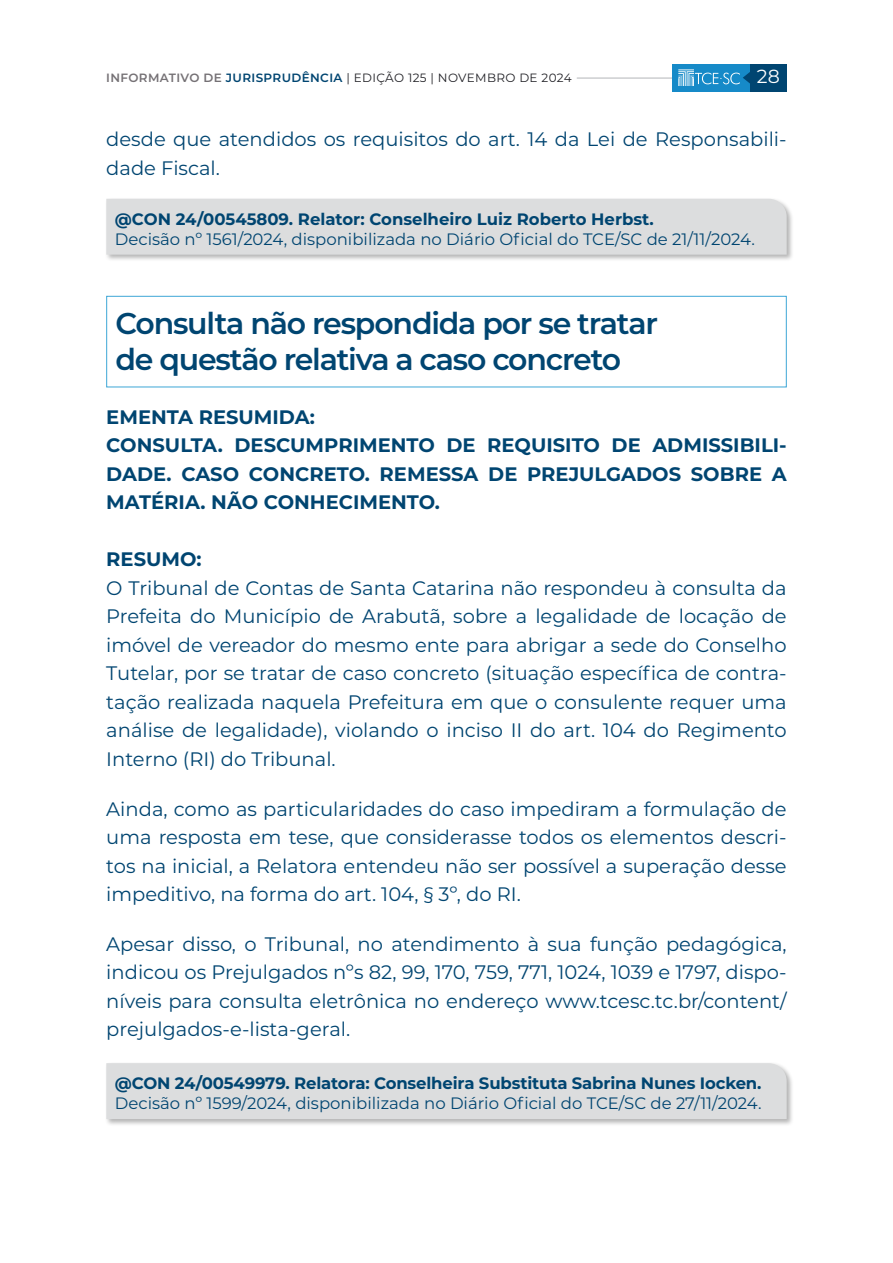
<style>
.page{position:relative;width:893px;height:1263px;background:#fff}
.page>*{position:absolute;margin:0;border:0;box-sizing:border-box;transform-origin:0 0}
.Título_principal{font:600 30px/36px "Montserrat";letter-spacing:-.04em;color:#004571}
.Texto_correto{font:19.5px/28.5px "Montserrat";color:#004571;text-align:justify}
.EMENTA_RESUMIDA{font:700 19.5px/28.5px "Montserrat";color:#004571;text-align:justify}
.t1{font:18.9px "Montserrat";color:#fff}
.Assina{font:16.5px "Montserrat";color:#004571}
.Assina-2{font:700 16.5px "Montserrat";letter-spacing:-.01em;color:#004571}
.t2{font:12px "Montserrat";letter-spacing:.03em;color:#212126}
.s1{font-weight:600;color:#757175}
.s2{font-weight:600;color:#004571}
</style>
<div class="page">
<hr style="left:577px;top:77px;width:105px;height:2px;background:#bcbec0">
<div style="left:672px;top:64px;width:80px;height:28px;background:#168ac8"></div>
<div style="left:750px;top:64px;width:37px;height:28px;background:#004571"></div>
<svg style="left:678px;top:69px;width:72px;height:17px"></svg>
<div style="left:106px;top:296px;width:681px;height:91px;border:1px solid #3da6d6"></div>
<div style="left:104px;top:197px;width:690px;height:65px;background:#000;opacity:.3"></div>
<div style="left:106px;top:199px;width:681px;height:56px;background:#dcddde"></div>
<div style="left:104px;top:1062px;width:690px;height:64px;background:#000;opacity:.3"></div>
<div style="left:106px;top:1063px;width:681px;height:56px;background:#dcddde"></div>
<p class="t2" style="left:106px;top:70px;width:467px"><span class="s1">INFORMATIVO DE</span> <span class="s2">JURISPRUDÊNCIA</span> | EDIÇÃO 125 | NOVEMBRO DE 2024</p>
<p class="t1" style="left:757px;top:64px;width:24px">28</p>
<p class="Texto_correto" style="left:106px;top:125px;width:682px">desde que atendidos os requisitos do art. 14 da Lei de Responsabili&shy;dade Fiscal.</p>
<p class="Assina-2" style="left:115px;top:207px;width:541px">@CON 24/00545809. Relator: Conselheiro Luiz Roberto Herbst.</p>
<p class="Assina" style="left:115px;top:227px;width:642px">Decisão nº 1561/2024, disponibilizada no Diário Oficial do TCE/SC de 21/11/2024.</p>
<p class="Título_principal" style="left:116px;top:304px;width:544px">Consulta não respondida por se tratar de questão relativa a caso concreto</p>
<p class="EMENTA_RESUMIDA" style="left:106px;top:402px;width:210px">EMENTA RESUMIDA:</p>
<p class="EMENTA_RESUMIDA" style="left:106px;top:430px;width:682px">CONSULTA. DESCUMPRIMENTO DE REQUISITO DE ADMISSIBILI-DADE. CASO CONCRETO. REMESSA DE PREJULGADOS SOBRE A MATÉRIA. NÃO CONHECIMENTO.</p>
<p class="EMENTA_RESUMIDA" style="left:106px;top:544px;width:97px">RESUMO:</p>
<p class="Texto_correto" style="left:106px;top:573px;width:682px">O Tribunal de Contas de Santa Catarina não respondeu à consulta da Prefeita do Município de Arabutã, sobre a legalidade de locação de imóvel de vereador do mesmo ente para abrigar a sede do Conselho Tutelar, por se tratar de caso concreto (situação específica de contra&shy;tação realizada naquela Prefeitura em que o consulente requer uma análise de legalidade), violando o inciso II do art. 104 do Regimento Interno (RI) do Tribunal.</p>
<p class="Texto_correto" style="left:106px;top:794px;width:682px">Ainda, como as particularidades do caso impediram a formulação de uma resposta em tese, que considerasse todos os elementos descri&shy;tos na inicial, a Relatora entendeu não ser possível a superação desse impeditivo, na forma do art. 104, § 3º, do RI.</p>
<p class="Texto_correto" style="left:106px;top:929px;width:682px">Apesar disso, o Tribunal, no atendimento à sua função pedagógica, indicou os Prejulgados nºs 82, 99, 170, 759, 771, 1024, 1039 e 1797, dispo&shy;níveis para consulta eletrônica no endereço www.tcesc.tc.br/content/ prejulgados-e-lista-geral.</p>
<p class="Assina-2" style="left:115px;top:1071px;width:648px">@CON 24/00549979. Relatora: Conselheira Substituta Sabrina Nunes Iocken.</p>
<p class="Assina" style="left:115px;top:1092px;width:648px">Decisão nº 1599/2024, disponibilizada no Diário Oficial do TCE/SC de 27/11/2024.</p>
</div>
